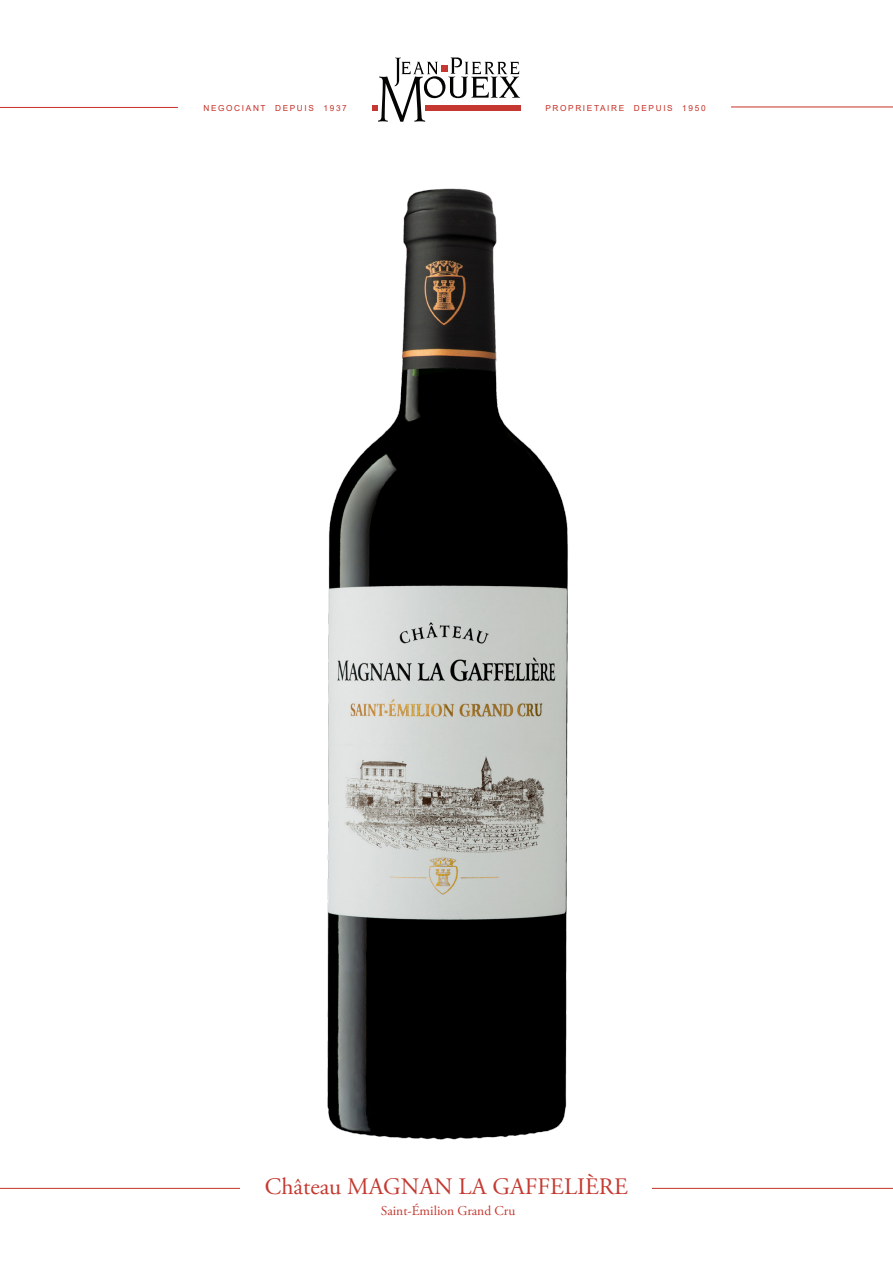
<style>
.page{position:relative;width:893px;height:1263px;background:#fff}
.page>*{position:absolute;margin:0;border:0;box-sizing:border-box;transform-origin:0 0}
.t1{font:23.7px "Adobe Garamond Pro";color:#c43a31}
.t2{font:13.5px "Adobe Garamond Pro";color:#c43a31}
.t3{font:8.25px "Arial";letter-spacing:.2em;color:#c53026}
</style>
<div class="page">
<hr style="left:0;top:1188px;width:893px;height:1px;background:#c53026">
<hr style="left:731px;top:107px;width:162px;height:1px;background:#c53026">
<hr style="left:0;top:107px;width:178px;height:1px;background:#c53026">
<div style="left:241px;top:1177px;width:411px;height:64px;background:#fff"></div>
<img style="left:17px;top:57px;width:862px;height:1083px">
<p class="t3" style="left:203px;top:102px;width:145px">NEGOCIANT DEPUIS 1937</p>
<p class="t3" style="left:545px;top:102px;width:162px">PROPRIETAIRE DEPUIS 1950</p>
<p class="t1" style="left:265px;top:1172px;width:364px">Château MAGNAN LA GAFFELIÈRE</p>
<p class="t2" style="left:381px;top:1202px;width:136px">Saint-Émilion Grand Cru</p>
</div>
